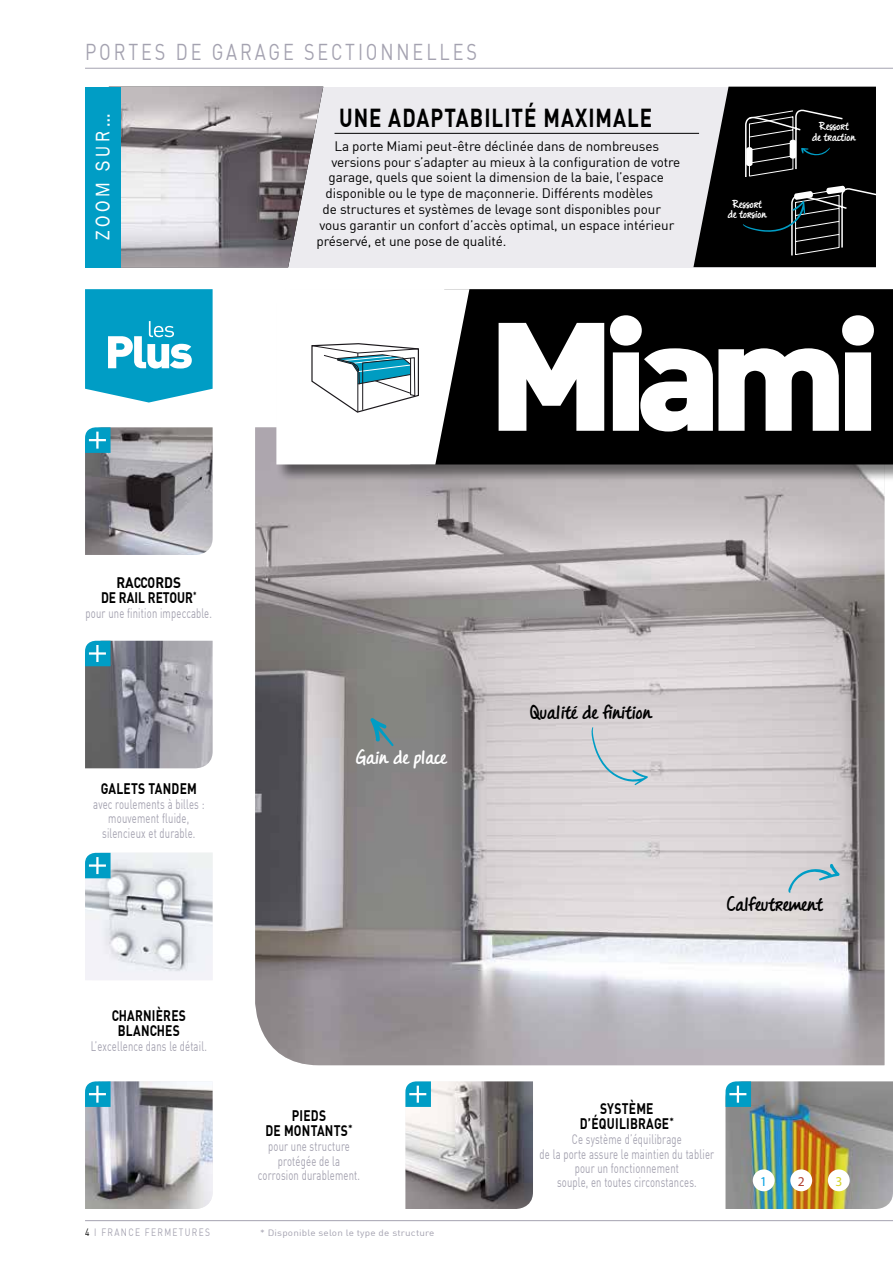
<style>
.page{position:relative;width:893px;height:1263px;background:#fff}
.page>*{position:absolute;margin:0;border:0;box-sizing:border-box;transform-origin:0 0}
.t1{font:151.5px "DIN Black Alternate";letter-spacing:-.08em;color:#fff;scale:1.05 1}
.t2{font:700 25.5px "DIN";letter-spacing:.05em;color:#000;scale:.8 1}
.t3{font:22.5px "DIN";letter-spacing:.16em;color:#a4a2b0;scale:.8 1}
.t4{font:700 21px "DJB Messy Amanda Goes";color:#000;scale:1.05 1}
.t5{font:700 21px "DJB Messy Amanda Goes";color:#fff;scale:1.05 1}
.t6{font:20.1px "Franklin Gothic";letter-spacing:.2em;color:#fff;scale:.9 1}
.t7{font:700 15px/15px "DIN";letter-spacing:.02em;color:#000;text-align:center;scale:.8 1}
.t8{font:700 15px/15px "DIN";color:#000;text-align:center;scale:.9 1}
.t9{font:13.5px "DIN";letter-spacing:-.01em;color:#000}
.t10{font:13.5px/14.2px "DIN";letter-spacing:.02em;color:#a4a2b0;text-align:center;scale:.7 1}
.t11{font:13.5px "Myriad Pro";color:#009fe3}
.t12{font:13.5px "Myriad Pro";color:#b0402f}
.t13{font:13.5px "Myriad Pro";color:#d5d525}
.t14{font:700 12px/10.5px "DJB Messy Amanda Goes";color:#fff;text-align:center;scale:1.05 1}
.t15{font:10.5px "DIN";letter-spacing:.16em;color:#a4a2b0;scale:.8 1}
.t16{font:600 9.75px "Franklin Gothic";letter-spacing:-.04em;color:#fff;scale:1.05 1}
.t17{font:9px "DIN";letter-spacing:.02em;color:#a4a2b0;scale:1.1 1}
.s1{color:#000}
</style>
<div class="page">
<hr style="left:85px;top:1220px;width:808px;height:1px;background:#a4a2b0">
<hr style="left:85px;top:68px;width:808px;height:1px;background:#a4a2b0">
<div style="left:85px;top:87px;width:791px;height:180px;background:#ecebef"></div>
<img style="left:255px;top:427px;width:629px;height:638px">
<svg style="left:370px;top:717px;width:24px;height:30px"></svg>
<img style="left:120px;top:87px;width:203px;height:180px">
<svg style="left:85px;top:289px;width:128px;height:113px;background:#2caecf"></svg>
<div style="left:276px;top:288px;width:617px;height:195px;background:#000;opacity:.5"></div>
<div style="left:469px;top:289px;width:424px;height:175px;background:#000"></div>
<div style="left:85px;top:87px;width:35px;height:181px;background:#009dc5"></div>
<svg style="left:85px;top:427px;width:128px;height:128px;background:#8b8e94"></svg>
<svg style="left:787px;top:863px;width:53px;height:30px;background:#bacad1"></svg>
<svg style="left:591px;top:727px;width:57px;height:58px;background:#cdd0d5"></svg>
<hr style="left:334px;top:133px;width:365px;height:1px;background:#000">
<svg style="left:276px;top:289px;width:193px;height:175px"></svg>
<svg style="left:693px;top:87px;width:183px;height:180px;background:#242525"></svg>
<svg style="left:85px;top:641px;width:128px;height:127px;background:#848992"></svg>
<hr style="left:96px;top:645px;width:3px;height:17px;background:#fff">
<hr style="left:89px;top:652px;width:17px;height:3px;background:#fff">
<svg style="left:85px;top:853px;width:128px;height:127px"></svg>
<hr style="left:96px;top:857px;width:3px;height:17px;background:#fff">
<hr style="left:89px;top:864px;width:17px;height:3px;background:#fff">
<svg style="left:85px;top:1081px;width:128px;height:128px;background:#9ca1a7"></svg>
<svg style="left:405px;top:1081px;width:128px;height:128px;background:#949698"></svg>
<img style="left:725px;top:1081px;width:168px;height:128px">
<h3 class="t3" style="left:85px;top:37px;width:491px">PORTES DE GARAGE SECTIONNELLES</h3>
<h3 class="t6" style="left:90px;top:240px;width:142px;rotate:-90deg">ZOOM SUR…</h3>
<h2 class="t2" style="left:339px;top:101px;width:393px">UNE ADAPTABILITÉ MAXIMALE</h2>
<p class="t9" style="left:334px;top:138px;width:326px">La porte Miami peut-être déclinée dans de nombreuses</p>
<p class="t9" style="left:332px;top:153px;width:350px">versions pour s’adapter au mieux à la configuration de votre</p>
<p class="t9" style="left:329px;top:169px;width:337px">garage, quels que soient la dimension de la baie, l’espace</p>
<p class="t9" style="left:326px;top:185px;width:329px">disponible ou le type de maçonnerie. Différents modèles</p>
<p class="t9" style="left:323px;top:201px;width:340px">de structures et systèmes de levage sont disponibles pour</p>
<p class="t9" style="left:320px;top:216px;width:356px">vous garantir un confort d’accès optimal, un espace intérieur</p>
<p class="t9" style="left:317px;top:232px;width:191px">préservé, et une pose de qualité.</p>
<p class="t14" style="left:728px;top:199px;width:38px">Ressort de torsion</p>
<p class="t14" style="left:812px;top:122px;width:43px">Ressort<br>de traction</p>
<h1 class="t1" style="left:487px;top:275px;width:377px">Miami</h1>
<p class="t16" style="left:608px;top:322px;width:34px">Mykado</p>
<p class="t8" style="left:101px;top:574px;width:108px">RACCORDS<br>DE RAIL RETOUR<sup>*</sup></p>
<p class="t10" style="left:86px;top:606px;width:182px">pour une finition impeccable.</p>
<p class="t7" style="left:101px;top:780px;width:122px">GALETS TANDEM</p>
<p class="t10" style="left:93px;top:797px;width:160px">avec roulements à billes : mouvement fluide, silencieux et durable.</p>
<h3 class="t5" style="left:356px;top:745px;width:87px">Gain de place</h3>
<p class="t7" style="left:112px;top:1007px;width:94px">CHARNIÈRES<br>BLANCHES</p>
<p class="t10" style="left:91px;top:1039px;width:167px">L’excellence dans le détail.</p>
<p class="t15" style="left:85px;top:1226px;width:158px"><span class="s1">4</span> I FRANCE FERMETURES</p>
<p class="t7" style="left:265px;top:1107px;width:111px">PIEDS<br>DE MONTANTS<sup>*</sup></p>
<p class="t10" style="left:258px;top:1139px;width:148px">pour une structure protégée de la corrosion durablement.</p>
<p class="t17" style="left:260px;top:1227px;width:160px">* Disponible selon le type de structure</p>
<h3 class="t4" style="left:530px;top:700px;width:117px">Qualité de finition</h3>
<h3 class="t4" style="left:727px;top:892px;width:93px">Calfeutrement</h3>
<p class="t7" style="left:580px;top:1100px;width:119px">SYSTÈME<br>D’ÉQUILIBRAGE<sup>*</sup></p>
<p class="t10" style="left:540px;top:1132px;width:251px">Ce système d’équilibrage<br>de la porte assure le maintien du tablier pour un fonctionnement<br>souple, en toutes circonstances.</p>
<p class="t11" style="left:760px;top:1173px;width:8px">1</p>
<p class="t12" style="left:798px;top:1173px;width:8px">2</p>
<p class="t13" style="left:835px;top:1173px;width:8px">3</p>
</div>
